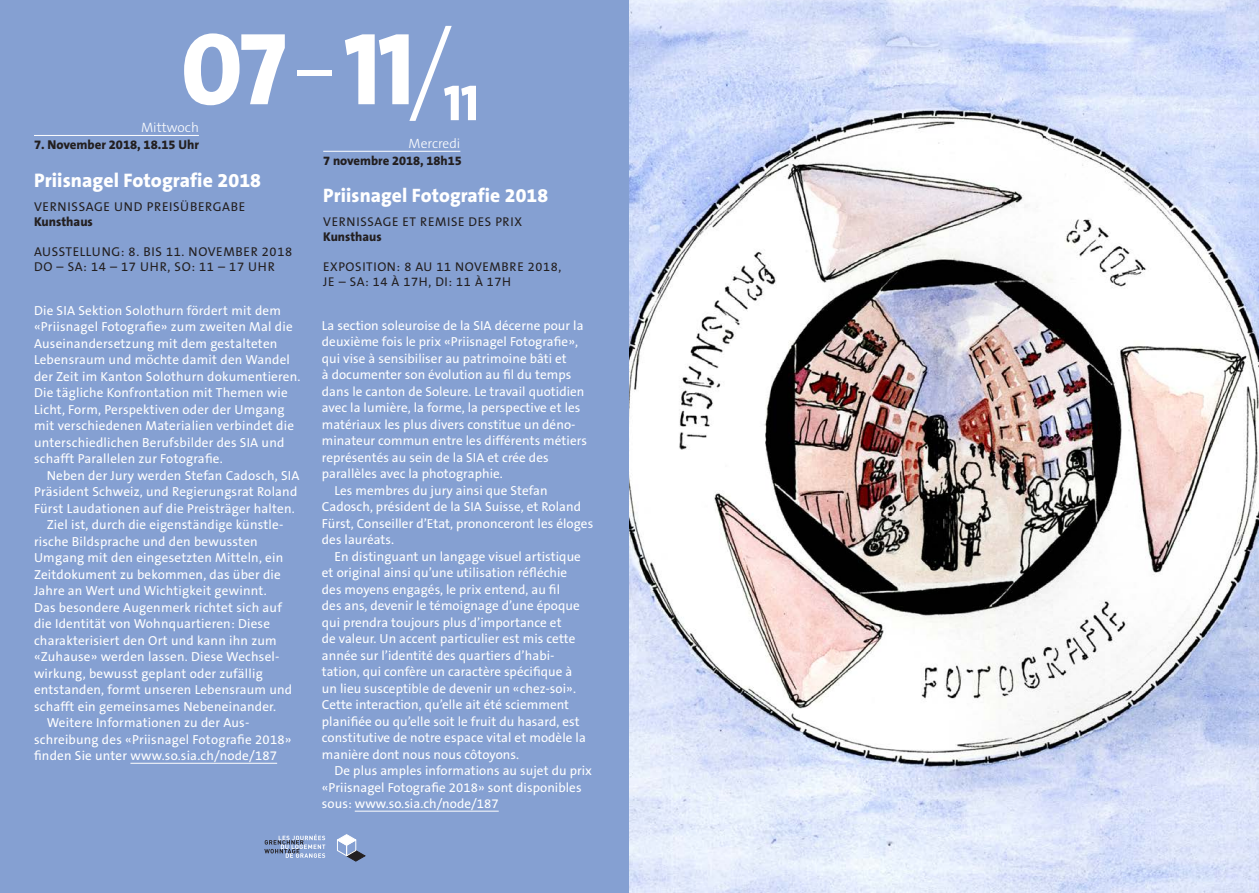
<style>
.page{position:relative;width:1259px;height:893px;background:#fff}
.page>*{position:absolute;margin:0;border:0;box-sizing:border-box;transform-origin:0 0}
.t1{font:800 103.5px "The Sans Os F";color:#fff}
.t2{font:800 19.65px "The Sans B8";letter-spacing:.005em;color:#fff}
.t3{font:800 19.5px "The Sans B8";letter-spacing:.005em;color:#fff}
.t4{font:300 13.65px "The Sans B3";color:#fff}
.t5{font:300 13.5px "The Sans B3";color:#fff}
.t6{font:13.2px/16.5px "The Sans B5 Plain";letter-spacing:.005em;color:#fff}
.t7{font:12.9px/15.1px "The Sans B5 Plain";letter-spacing:.05em;color:#231f20}
.t8{font:800 12.9px "The Sans B8";color:#231f20}
.t9{font:12.75px/15px "The Sans B5 Plain";letter-spacing:.05em;color:#231f20}
.t10{font:800 12.75px "The Sans B8";color:#231f20}
.s1{font-weight:300}
</style>
<div class="page">
<div style="left:0;top:0;width:629px;height:893px;background:#85a0d2"></div>
<hr style="left:34px;top:135px;width:165px;height:1px;background:#fff">
<hr style="left:130px;top:763px;width:147px;height:1px;background:#fff">
<hr style="left:323px;top:151px;width:137px;height:1px;background:#fff">
<hr style="left:355px;top:811px;width:144px;height:1px;background:#fff">
<svg style="left:264px;top:834px;width:61px;height:24px"></svg>
<svg style="left:337px;top:834px;width:28px;height:27px"></svg>
<img style="left:629px;top:0;width:630px;height:893px">
<h1 class="t1" style="left:181px;top:3px;width:299px">07<span class="s1">–</span> 11<span class="s1">/</span><sub>11</sub></h1>
<p class="t4" style="left:141px;top:121px;width:59px">Mittwoch</p>
<p class="t8" style="left:34px;top:138px;width:166px">7. November 2018, 18.15 Uhr</p>
<h2 class="t2" style="left:34px;top:170px;width:229px">Priisnagel Fotografie 2018</h2>
<p class="t7" style="left:34px;top:199px;width:213px">VERNISSAGE UND PREISÜBERGABE</p>
<p class="t8" style="left:34px;top:215px;width:60px">Kunsthaus</p>
<p class="t7" style="left:34px;top:245px;width:260px">AUSSTELLUNG: 8. BIS 11. NOVEMBER 2018<br>DO – SA: 14 – 17 UHR, SO: 11 – 17 UHR</p>
<p class="t6" style="left:34px;top:303px;width:268px">Die SIA Sektion Solothurn fördert mit dem «Priisnagel Fotografie» zum zweiten Mal die Auseinandersetzung mit dem gestalteten Lebensraum und möchte damit den Wandel der Zeit im Kanton Solothurn dokumentieren.<br>Die tägliche Konfrontation mit Themen wie Licht, Form, Perspektiven oder der Umgang mit verschiedenen Materialien verbindet die unterschiedlichen Berufsbilder des SIA und schafft Parallelen zur Fotografie.</p>
<p class="t6" style="left:47px;top:468px;width:254px">Neben der Jury werden Stefan Cadosch, SIA</p>
<p class="t6" style="left:34px;top:484px;width:265px">Präsident Schweiz, und Regierungsrat Roland</p>
<p class="t6" style="left:34px;top:501px;width:262px">Fürst Laudationen auf die Preisträger halten.</p>
<p class="t6" style="left:47px;top:517px;width:238px">Ziel ist, durch die eigenständige künstle-</p>
<p class="t6" style="left:34px;top:534px;width:225px">rische Bildsprache und den bewussten</p>
<p class="t6" style="left:34px;top:550px;width:251px">Umgang mit den eingesetzten Mitteln, ein</p>
<p class="t6" style="left:34px;top:567px;width:248px">Zeitdokument zu bekommen, das über die</p>
<p class="t6" style="left:34px;top:583px;width:234px">Jahre an Wert und Wichtigkeit gewinnt.</p>
<p class="t6" style="left:34px;top:600px;width:249px">Das besondere Augenmerk richtet sich auf</p>
<p class="t6" style="left:34px;top:616px;width:237px">die Identität von Wohnquartieren: Diese</p>
<p class="t6" style="left:34px;top:633px;width:244px">charakterisiert den Ort und kann ihn zum</p>
<p class="t6" style="left:34px;top:649px;width:247px">«Zuhause» werden lassen. Diese Wechsel-</p>
<p class="t6" style="left:34px;top:666px;width:230px">wirkung, bewusst geplant oder zufällig</p>
<p class="t6" style="left:34px;top:682px;width:260px">entstanden, formt unseren Lebensraum und</p>
<p class="t6" style="left:34px;top:699px;width:244px">schafft ein gemeinsames Nebeneinander.</p>
<p class="t6" style="left:47px;top:715px;width:204px">Weitere Informationen zu der Aus-</p>
<p class="t6" style="left:34px;top:732px;width:259px">schreibung des «Priisnagel Fotografie 2018»</p>
<p class="t6" style="left:34px;top:748px;width:245px">finden Sie unter www.so.sia.ch/node/187</p>
<p class="t5" style="left:408px;top:137px;width:53px">Mercredi</p>
<p class="t10" style="left:323px;top:154px;width:140px">7 novembre 2018, 18h15</p>
<h3 class="t3" style="left:323px;top:185px;width:226px">Priisnagel Fotografie 2018</h3>
<p class="t9" style="left:323px;top:215px;width:200px">VERNISSAGE ET REMISE DES PRIX</p>
<p class="t10" style="left:323px;top:230px;width:60px">Kunsthaus</p>
<p class="t9" style="left:323px;top:259px;width:240px">EXPOSITION: 8 AU 11 NOVEMBRE 2018,<br>JE – SA: 14 À 17H, DI: 11 À 17H</p>
<p class="t6" style="left:322px;top:318px;width:263px">La section soleuroise de la SIA décerne pour la</p>
<p class="t6" style="left:322px;top:334px;width:258px">deuxième fois le prix «Priisnagel Fotografie»,</p>
<p class="t6" style="left:322px;top:351px;width:246px">qui vise à sensibiliser au patrimoine bâti et</p>
<p class="t6" style="left:322px;top:367px;width:251px">à documenter son évolution au fil du temps</p>
<p class="t6" style="left:322px;top:384px;width:264px">dans le canton de Soleure. Le travail quotidien</p>
<p class="t6" style="left:322px;top:400px;width:260px">avec la lumière, la forme, la perspective et les</p>
<p class="t6" style="left:322px;top:417px;width:255px">matériaux les plus divers constitue un déno-</p>
<p class="t6" style="left:322px;top:433px;width:267px">minateur commun entre les différents métiers</p>
<p class="t6" style="left:322px;top:450px;width:228px">représentés au sein de la SIA et crée des</p>
<p class="t6" style="left:322px;top:466px;width:182px">parallèles avec la photographie.</p>
<p class="t6" style="left:335px;top:483px;width:215px">Les membres du jury ainsi que Stefan</p>
<p class="t6" style="left:322px;top:499px;width:261px">Cadosch, président de la SIA Suisse, et Roland</p>
<p class="t6" style="left:322px;top:516px;width:273px">Fürst, Conseiller d’Etat, prononceront les éloges</p>
<p class="t6" style="left:322px;top:532px;width:74px">des lauréats.</p>
<p class="t6" style="left:335px;top:549px;width:248px">En distinguant un langage visuel artistique</p>
<p class="t6" style="left:322px;top:565px;width:247px">et original ainsi qu’une utilisation réfléchie</p>
<p class="t6" style="left:322px;top:582px;width:240px">des moyens engagés, le prix entend, au fil</p>
<p class="t6" style="left:322px;top:598px;width:259px">des ans, devenir le témoignage d’une époque</p>
<p class="t6" style="left:322px;top:615px;width:241px">qui prendra toujours plus d’importance et</p>
<p class="t6" style="left:322px;top:631px;width:255px">de valeur. Un accent particulier est mis cette</p>
<p class="t6" style="left:322px;top:648px;width:234px">année sur l’identité des quartiers d’habi-</p>
<p class="t6" style="left:322px;top:664px;width:252px">tation, qui confère un caractère spécifique à</p>
<p class="t6" style="left:322px;top:681px;width:256px">un lieu susceptible de devenir un «chez-soi».</p>
<p class="t6" style="left:322px;top:697px;width:249px">Cette interaction, qu’elle ait été sciemment</p>
<p class="t6" style="left:322px;top:714px;width:259px">planifiée ou qu’elle soit le fruit du hasard, est</p>
<p class="t6" style="left:322px;top:730px;width:265px">constitutive de notre espace vital et modèle la</p>
<p class="t6" style="left:322px;top:747px;width:199px">manière dont nous nous côtoyons.</p>
<p class="t6" style="left:335px;top:763px;width:259px">De plus amples informations au sujet du prix</p>
<p class="t6" style="left:322px;top:780px;width:261px">«Priisnagel Fotografie 2018» sont disponibles</p>
<p class="t6" style="left:322px;top:796px;width:178px">sous: www.so.sia.ch/node/187</p>
</div>
